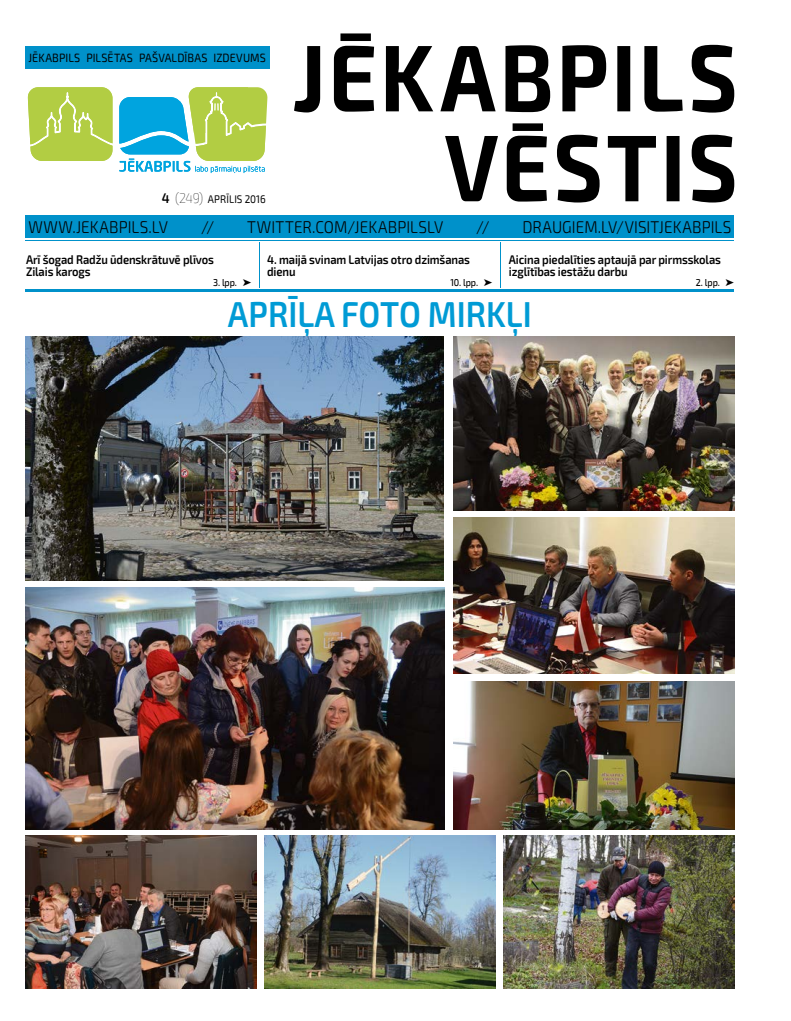
<style>
.page{position:relative;width:791px;height:1021px;background:#fff}
.page>*{position:absolute;margin:0;border:0;box-sizing:border-box;transform-origin:0 0}
.t1{font:600 36px "Exo 2.0";color:#009bd5;scale:.9 1}
.t2{font:300 17px "Exo 2.0";letter-spacing:.005em;color:#000;scale:.9 1}
.t3{font:600 12.5px/12px "Exo 2.0";letter-spacing:-.01em;color:#000;scale:.9 1}
.t4{font:12px "Exo 2.0";letter-spacing:.005em;color:#000;scale:.9 1}
.t5{font:11px "Exo 2.0";letter-spacing:.01em;color:#000;scale:.9 1}
.t6{font:500 10px "Exo 2.0";letter-spacing:-.01em;color:#000;scale:.9 1}
.s1{font-weight:600;font-size:14px}
.s2{font-weight:100;font-size:14px}
</style>
<div class="page">
<hr style="left:26px;top:290px;width:708px;height:2px;background:#0091ca">
<hr style="left:259px;top:243px;width:1px;height:45px;background:#0091ca">
<hr style="left:500px;top:243px;width:1px;height:45px;background:#0091ca">
<svg style="left:28px;top:87px;width:84px;height:74px;background:#b9d155"></svg>
<svg style="left:119px;top:87px;width:149px;height:86px"></svg>
<div style="left:26px;top:215px;width:708px;height:23px;background:#0091ca"></div>
<hr style="left:26px;top:240px;width:708px;height:1px;background:#0091ca">
<div style="left:26px;top:46px;width:244px;height:23px;background:#0091ca"></div>
<svg style="left:445px;top:123px;width:289px;height:79px"></svg>
<svg style="left:294px;top:33px;width:440px;height:80px"></svg>
<img style="left:454px;top:336px;width:280px;height:174px">
<img style="left:265px;top:835px;width:230px;height:153px">
<img style="left:26px;top:336px;width:417px;height:244px">
<img style="left:504px;top:835px;width:230px;height:153px">
<img style="left:454px;top:681px;width:280px;height:148px">
<img style="left:454px;top:517px;width:280px;height:156px">
<img style="left:25px;top:835px;width:231px;height:153px">
<img style="left:25px;top:587px;width:419px;height:242px">
<p class="t4" style="left:29px;top:50px;width:265px">JĒKABPILS PILSĒTAS PAŠVALDĪBAS IZDEVUMS</p>
<p class="t5" style="left:162px;top:192px;width:117px"><span class="s1">4</span> <span class="s2">(249)</span> APRĪLIS 2016</p>
<h2 class="t2" style="left:28px;top:217px;width:157px">WWW.JEKABPILS.LV</h2>
<h2 class="t2" style="left:201px;top:217px;width:16px">//</h2>
<h2 class="t2" style="left:247px;top:217px;width:219px">TWITTER.COM/JEKABPILSLV</h2>
<h2 class="t2" style="left:476px;top:217px;width:16px">//</h2>
<h2 class="t2" style="left:522px;top:217px;width:234px">DRAUGIEM.LV/VISITJEKABPILS</h2>
<p class="t3" style="left:26px;top:254px;width:210px">Arī šogad Radžu ūdenskrātuvē plīvos<br>Zilais karogs</p>
<p class="t6" style="left:213px;top:276px;width:44px">3. lpp. ➤</p>
<p class="t3" style="left:267px;top:254px;width:227px">4. maijā svinam Latvijas otro dzimšanas dienu</p>
<p class="t6" style="left:450px;top:276px;width:48px">10. lpp. ➤</p>
<p class="t3" style="left:509px;top:254px;width:237px">Aicina piedalīties aptaujā par pirmsskolas izglītības iestāžu darbu</p>
<p class="t6" style="left:696px;top:276px;width:44px">2. lpp. ➤</p>
<h1 class="t1" style="left:228px;top:292px;width:339px">APRĪĻA FOTO MIRKĻI</h1>
</div>
